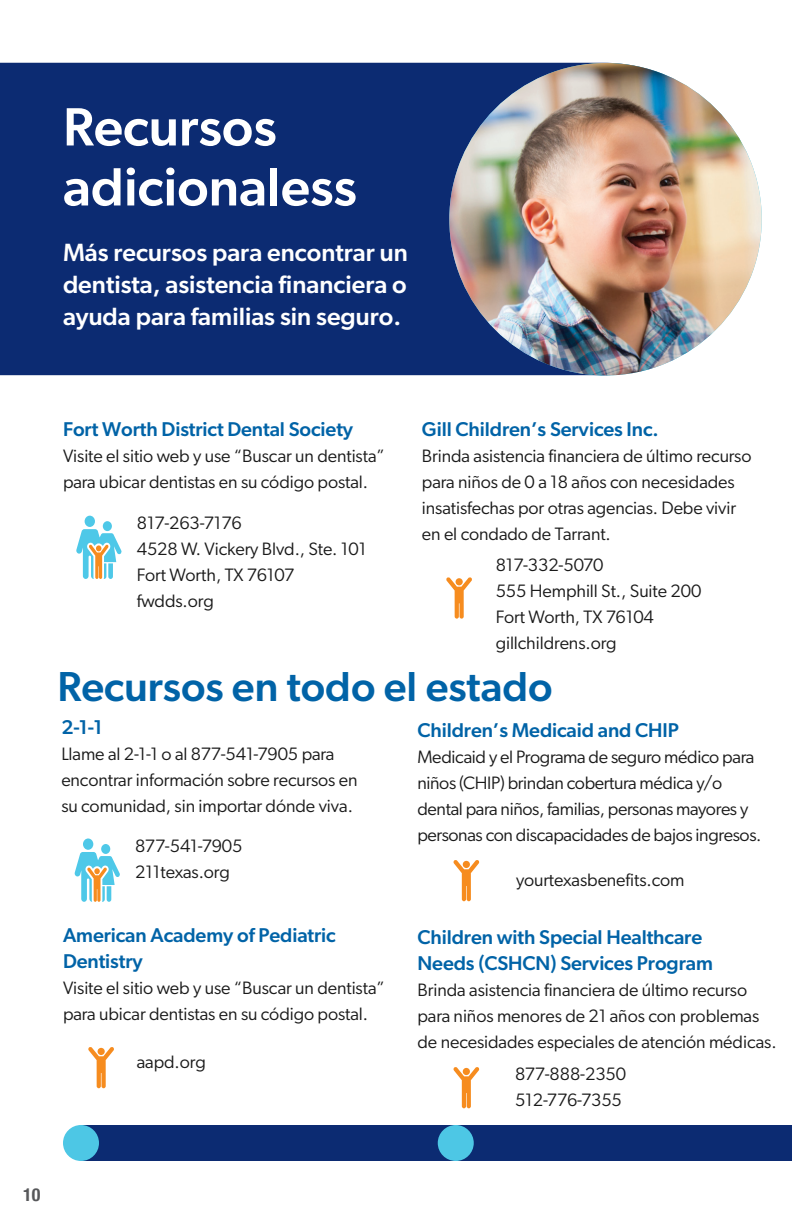
<style>
.page{position:relative;width:792px;height:1224px;background:#fff}
.page>*{position:absolute;margin:0;border:0;box-sizing:border-box;transform-origin:0 0}
.t1{font:500 54px "Gibson";color:#fff}
.t2{font:500 42px "Gibson";color:#0163a7}
.Cond_blue_left{font:500 25px "Gibson";color:#fff}
.Cond_blue_left-2{font:500 20px/26px "Gibson";letter-spacing:-.005em;color:#0163a7}
.Cond_blue_left-3{font:18px/26px "Gibson";letter-spacing:-.005em;color:#1a1a1a}
.Cond_blue_right{font:18px "Gibson";letter-spacing:-.005em;color:#1a1a1a}
.t3{font:700 condensed 18px "Helvetica Neue";color:#57585a}
</style>
<div class="page">
<div style="left:0;top:63px;width:760px;height:312px;background:#0c2b72"></div>
<div style="left:82px;top:1125px;width:710px;height:36px;background:#0c2b72"></div>
<div style="left:63px;top:1125px;width:36px;height:36px;background:#4dc7e5;border-radius:50%"></div>
<div style="left:438px;top:1125px;width:36px;height:36px;background:#4dc7e5;border-radius:50%"></div>
<svg style="left:76px;top:516px;width:46px;height:63px"></svg>
<svg style="left:74px;top:838px;width:46px;height:64px"></svg>
<svg style="left:446px;top:577px;width:26px;height:42px"></svg>
<svg style="left:88px;top:1047px;width:26px;height:41px"></svg>
<svg style="left:453px;top:860px;width:26px;height:41px"></svg>
<svg style="left:453px;top:1067px;width:26px;height:41px"></svg>
<img style="left:449px;top:63px;width:313px;height:312px;border-radius:156px">
<p class="t1" style="left:63px;top:94px;width:215px">Recursos</p>
<p class="t1" style="left:63px;top:154px;width:295px">adicionaless</p>
<p class="Cond_blue_left" style="left:63px;top:238px;width:346px">Más recursos para encontrar un</p>
<p class="Cond_blue_left" style="left:63px;top:270px;width:345px">dentista, asistencia financiera o</p>
<p class="Cond_blue_left" style="left:63px;top:302px;width:340px">ayuda para familias sin seguro.</p>
<p class="Cond_blue_left-2" style="left:63px;top:416px;width:292px">Fort Worth District Dental Society</p>
<p class="Cond_blue_left-3" style="left:63px;top:443px;width:323px">Visite el sitio web y use “Buscar un dentista” para ubicar dentistas en su código postal.</p>
<p class="Cond_blue_right" style="left:137px;top:512px;width:106px">817-263-7176</p>
<p class="Cond_blue_right" style="left:137px;top:538px;width:231px">4528 W. Vickery Blvd., Ste. 101</p>
<p class="Cond_blue_right" style="left:137px;top:564px;width:159px">Fort Worth, TX 76107</p>
<p class="Cond_blue_right" style="left:137px;top:590px;width:79px">fwdds.org</p>
<p class="Cond_blue_left-2" style="left:422px;top:416px;width:238px">Gill Children’s Services Inc.</p>
<p class="Cond_blue_left-3" style="left:422px;top:443px;width:331px">Brinda asistencia financiera de último recurso para niños de 0 a 18 años con necesidades insatisfechas por otras agencias. Debe vivir en el condado de Tarrant.</p>
<p class="Cond_blue_right" style="left:496px;top:554px;width:109px">817-332-5070</p>
<p class="Cond_blue_right" style="left:496px;top:580px;width:207px">555 Hemphill St., Suite 200</p>
<p class="Cond_blue_right" style="left:496px;top:606px;width:160px">Fort Worth, TX 76104</p>
<p class="Cond_blue_right" style="left:496px;top:632px;width:122px">gillchildrens.org</p>
<p class="t2" style="left:58px;top:661px;width:497px">Recursos en todo el estado</p>
<p class="Cond_blue_left-2" style="left:61px;top:714px;width:43px">2-1-1</p>
<p class="Cond_blue_left-3" style="left:61px;top:741px;width:275px">Llame al 2-1-1 o al 877-541-7905 para</p>
<p class="Cond_blue_left-3" style="left:61px;top:767px;width:298px">encontrar información sobre recursos en su comunidad, sin importar dónde viva.</p>
<p class="Cond_blue_right" style="left:135px;top:835px;width:109px">877-541-7905</p>
<p class="Cond_blue_right" style="left:135px;top:861px;width:96px">211texas.org</p>
<p class="Cond_blue_left-2" style="left:63px;top:922px;width:274px">American Academy of Pediatric<br>Dentistry</p>
<p class="Cond_blue_left-3" style="left:63px;top:975px;width:323px">Visite el sitio web y use “Buscar un dentista” para ubicar dentistas en su código postal.</p>
<p class="Cond_blue_right" style="left:137px;top:1051px;width:71px">aapd.org</p>
<p class="Cond_blue_left-2" style="left:417px;top:716px;width:263px">Children’s Medicaid and CHIP</p>
<p class="Cond_blue_left-3" style="left:417px;top:743px;width:346px">Medicaid y el Programa de seguro médico para niños (CHIP) brindan cobertura médica y/o dental para niños, familias, personas mayores y personas con discapacidades de bajos ingresos.</p>
<p class="Cond_blue_right" style="left:516px;top:869px;width:170px">yourtexasbenefits.com</p>
<p class="Cond_blue_left-2" style="left:418px;top:923px;width:297px">Children with Special Healthcare<br>Needs (CSHCN) Services Program</p>
<p class="Cond_blue_left-3" style="left:418px;top:976px;width:361px">Brinda asistencia financiera de último recurso para niños menores de 21 años con problemas de necesidades especiales de atención médicas.</p>
<p class="Cond_blue_right" style="left:515px;top:1063px;width:113px">877-888-2350</p>
<p class="Cond_blue_right" style="left:515px;top:1089px;width:108px">512-776-7355</p>
<p class="t3" style="left:23px;top:1180px;width:19px">10</p>
</div>
